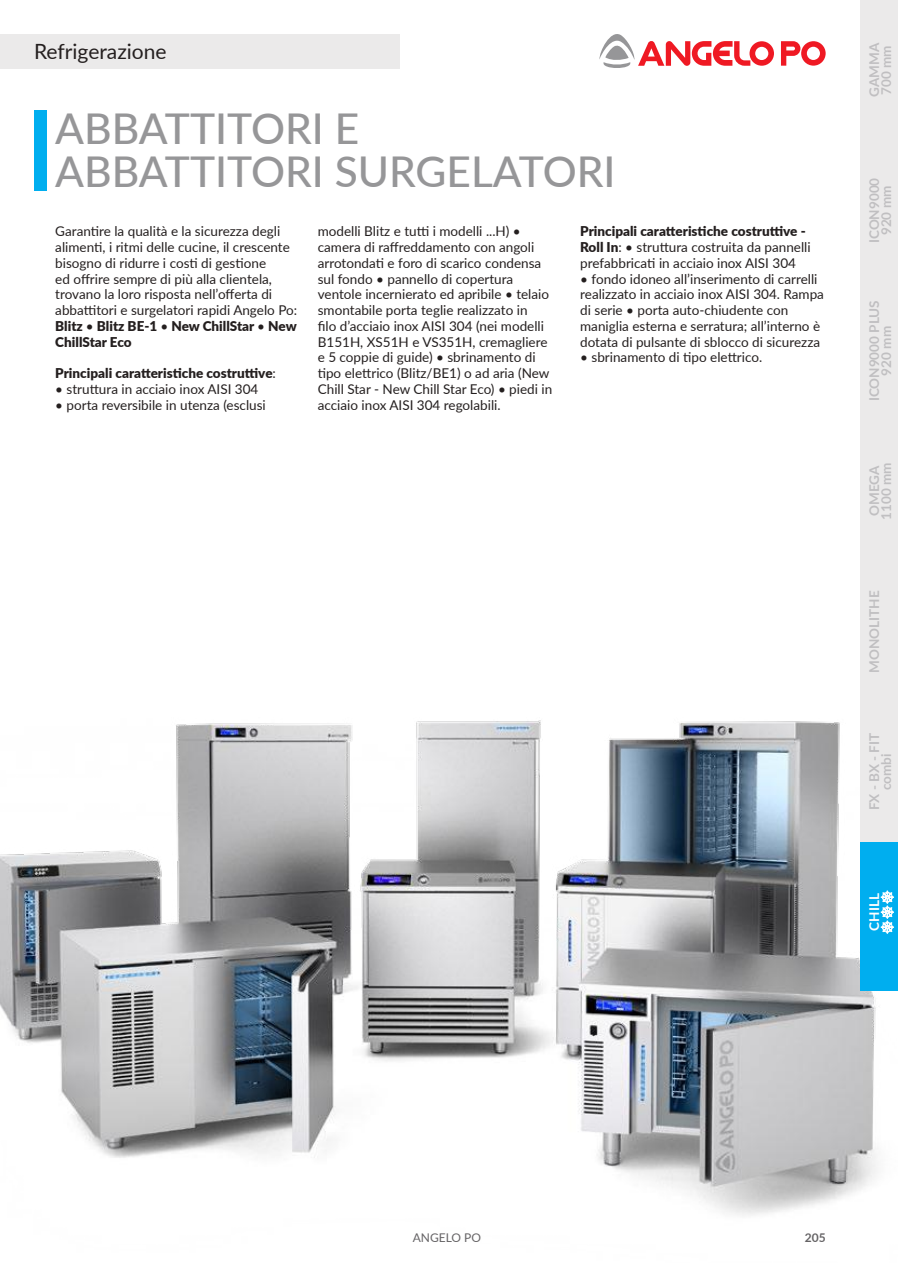
<style>
.page{position:relative;width:898px;height:1263px;background:#fff}
.page>*{position:absolute;margin:0;border:0;box-sizing:border-box;transform-origin:0 0}
.t1{font:500 42.45px/42.5px "Lato";color:#969698}
.t2{font:21px "Lato";color:#241f1f}
.t3{font:13.5px/15.8px "Lato";color:#241f1f}
.t4{font:700 13.5px/12px "Lato";color:#c0bfc1;text-align:center}
.t5{font:900 13.5px "Lato";color:#241f1f}
.t6{font:700 13.5px "Lato";color:#fff}
.t7{font:12px "Lato";color:#656365}
.t8{font:700 12px "Lato";color:#656365}
.s1{font-weight:900}
.s2{font-weight:400}
</style>
<div class="page">
<svg style="left:781px;top:41px;width:44px;height:25px"></svg>
<svg style="left:599px;top:34px;width:174px;height:34px"></svg>
<div style="left:0;top:34px;width:400px;height:34px;background:#ebeaea"></div>
<div style="left:34px;top:111px;width:13px;height:80px;background:#00aeef"></div>
<img style="left:0;top:720px;width:877px;height:496px">
<div style="left:859px;top:0;width:38px;height:140px;background:#ebeaea"></div>
<div style="left:859px;top:140px;width:38px;height:141px;background:#ebeaea"></div>
<div style="left:859px;top:281px;width:38px;height:140px;background:#ebeaea"></div>
<div style="left:859px;top:421px;width:38px;height:140px;background:#ebeaea"></div>
<div style="left:859px;top:561px;width:38px;height:141px;background:#ebeaea"></div>
<div style="left:859px;top:702px;width:38px;height:140px;background:#ebeaea"></div>
<div style="left:859px;top:842px;width:38px;height:149px;background:#00aeef"></div>
<svg style="left:880px;top:890px;width:13px;height:44px"></svg>
<h2 class="t2" style="left:34px;top:37px;width:134px">Refrigerazione</h2>
<h1 class="t1" style="left:55px;top:106px;width:561px">ABBATTITORI E<br>ABBATTITORI SURGELATORI</h1>
<p class="t3" style="left:55px;top:223px;width:243px">Garantire la qualità e la sicurezza degli alimenti, i ritmi delle cucine, il crescente bisogno di ridurre i costi di gestione<br>ed offrire sempre di più alla clientela, trovano la loro risposta nell’offerta di abbattitori e surgelatori rapidi Angelo Po:<br><span class="s1">Blitz</span> • <span class="s1">Blitz BE-1</span> • <span class="s1">New ChillStar</span> • <span class="s1">New ChillStar Eco</span></p>
<p class="t5" style="left:55px;top:363px;width:222px">Principali caratteristiche costruttive<span class="s2">:</span></p>
<p class="t3" style="left:55px;top:380px;width:204px">• struttura in acciaio inox AISI 304</p>
<p class="t3" style="left:55px;top:396px;width:212px">• porta reversibile in utenza (esclusi</p>
<p class="t3" style="left:317px;top:223px;width:236px">modelli Blitz e tutti i modelli ...H) • camera di raffreddamento con angoli arrotondati e foro di scarico condensa sul fondo • pannello di copertura ventole incernierato ed apribile • telaio smontabile porta teglie realizzato in<br>filo d’acciaio inox AISI 304 (nei modelli B151H, XS51H e VS351H, cremagliere e 5 coppie di guide) • sbrinamento di tipo elettrico (Blitz/BE1) o ad aria (New Chill Star - New Chill Star Eco) • piedi in acciaio inox AISI 304 regolabili.</p>
<p class="t3" style="left:580px;top:223px;width:232px"><span class="s1">Principali caratteristiche costruttive -<br>Roll In</span>: • struttura costruita da pannelli prefabbricati in acciaio inox AISI 304</p>
<p class="t3" style="left:580px;top:270px;width:245px">• fondo idoneo all’inserimento di carrelli realizzato in acciaio inox AISI 304. Rampa di serie • porta auto-chiudente con maniglia esterna e serratura; all’interno è dotata di pulsante di sblocco di sicurezza</p>
<p class="t3" style="left:580px;top:349px;width:183px">• sbrinamento di tipo elettrico.</p>
<p class="t4" style="left:867px;top:97px;width:56px;text-align:left;rotate:-90deg">GAMMA<br>700 mm</p>
<p class="t4" style="left:867px;top:243px;width:67px;rotate:-90deg">ICON9000<br>920 mm</p>
<p class="t4" style="left:867px;top:401px;width:103px;rotate:-90deg">ICON9000 PLUS<br>920 mm</p>
<p class="t4" style="left:867px;top:520px;width:59px;text-align:left;rotate:-90deg">OMEGA<br>1100 mm</p>
<p class="t4" style="left:867px;top:673px;width:84px;rotate:-90deg">MONOLITHE</p>
<p class="t4" style="left:867px;top:810px;width:79px;rotate:-90deg">FX - BX - FIT combi</p>
<p class="t6" style="left:863px;top:931px;width:39px;rotate:-90deg">CHILL</p>
<p class="t7" style="left:412px;top:1229px;width:70px">ANGELO PO</p>
<p class="t8" style="left:804px;top:1229px;width:22px">205</p>
</div>
